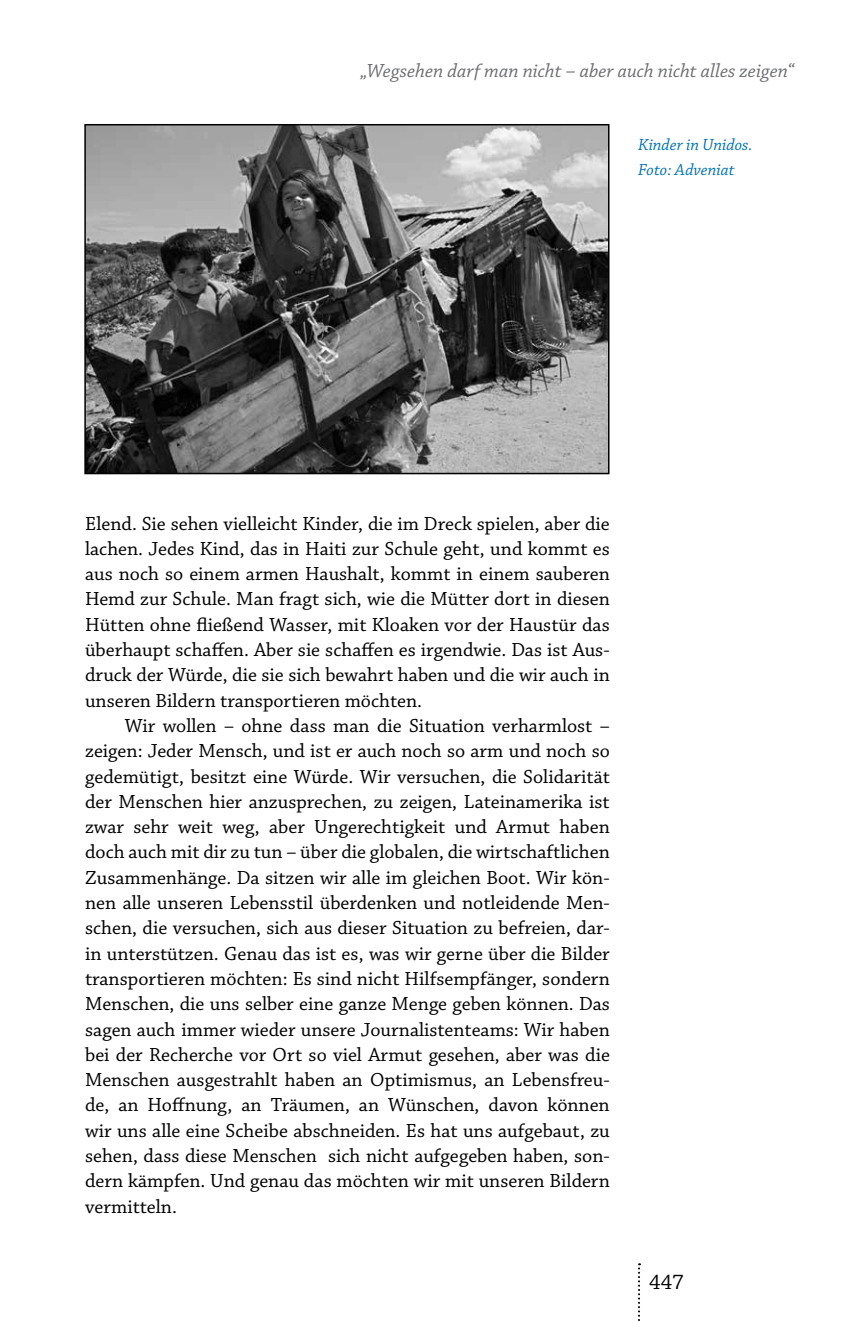
<style>
.page{position:relative;width:868px;height:1321px;background:#fff}
.page>*{position:absolute;margin:0;border:0;box-sizing:border-box;transform-origin:0 0}
.t1{font:22px "Chaparral Pro";color:#000}
.t2{font:20px/25.2px "Chaparral Pro";color:#000;text-align:justify}
.t3{font:italic 20px "Chaparral Pro";color:#6d6e71}
.t4{font:italic 17px/25.2px "Chaparral Pro";color:#0072bc}
</style>
<div class="page">
<svg style="left:638px;top:1263px;width:2px;height:58px"></svg>
<img style="left:87px;top:127px;width:519px;height:344px">
<div style="left:84px;top:124px;width:525px;height:350px;border:2px solid #000"></div>
<p class="t3" style="left:360px;top:60px;width:435px">„Wegsehen darf man nicht – aber auch nicht alles zeigen“</p>
<p class="t4" style="left:638px;top:133px;width:116px">Kinder in Unidos.<br>Foto: Adveniat</p>
<p class="t2" style="left:85px;top:511px;width:526px">Elend. Sie sehen vielleicht Kinder, die im Dreck spielen, aber die lachen. Jedes Kind, das in Haiti zur Schule geht, und kommt es aus noch so einem armen Haushalt, kommt in einem sauberen Hemd zur Schule. Man fragt sich, wie die Mütter dort in diesen Hütten ohne fließend Wasser, mit Kloaken vor der Haustür das überhaupt schaffen. Aber sie schaffen es irgendwie. Das ist Aus&shy;druck der Würde, die sie sich bewahrt haben und die wir auch in unseren Bildern transportieren möchten.</p>
<p class="t2" style="left:85px;top:714px;width:526px;text-indent:40px">Wir wollen – ohne dass man die Situation verharmlost – zeigen: Jeder Mensch, und ist er auch noch so arm und noch so gedemütigt, besitzt eine Würde. Wir versuchen, die Solidarität der Menschen hier anzusprechen, zu zeigen, Lateinamerika ist zwar sehr weit weg, aber Ungerechtigkeit und Armut haben doch auch mit dir zu tun – über die globalen, die wirtschaftlichen Zusammenhänge. Da sitzen wir alle im gleichen Boot. Wir kön&shy;nen alle unseren Lebensstil überdenken und notleidende Men&shy;schen, die versuchen, sich aus dieser Situation zu befreien, dar&shy;in unterstützen. Genau das ist es, was wir gerne über die Bilder transportieren möchten: Es sind nicht Hilfsempfänger, sondern Menschen, die uns selber eine ganze Menge geben können. Das sagen auch immer wieder unsere Journalistenteams: Wir haben bei der Recherche vor Ort so viel Armut gesehen, aber was die Menschen ausgestrahlt haben an Optimismus, an Lebensfreu&shy;de, an Hoffnung, an Träumen, an Wünschen, davon können wir uns alle eine Scheibe abschneiden. Es hat uns aufgebaut, zu sehen, dass diese Menschen sich nicht aufgegeben haben, son&shy;dern kämpfen. Und genau das möchten wir mit unseren Bildern vermitteln.</p>
<p class="t1" style="left:649px;top:1269px;width:36px">447</p>
</div>
